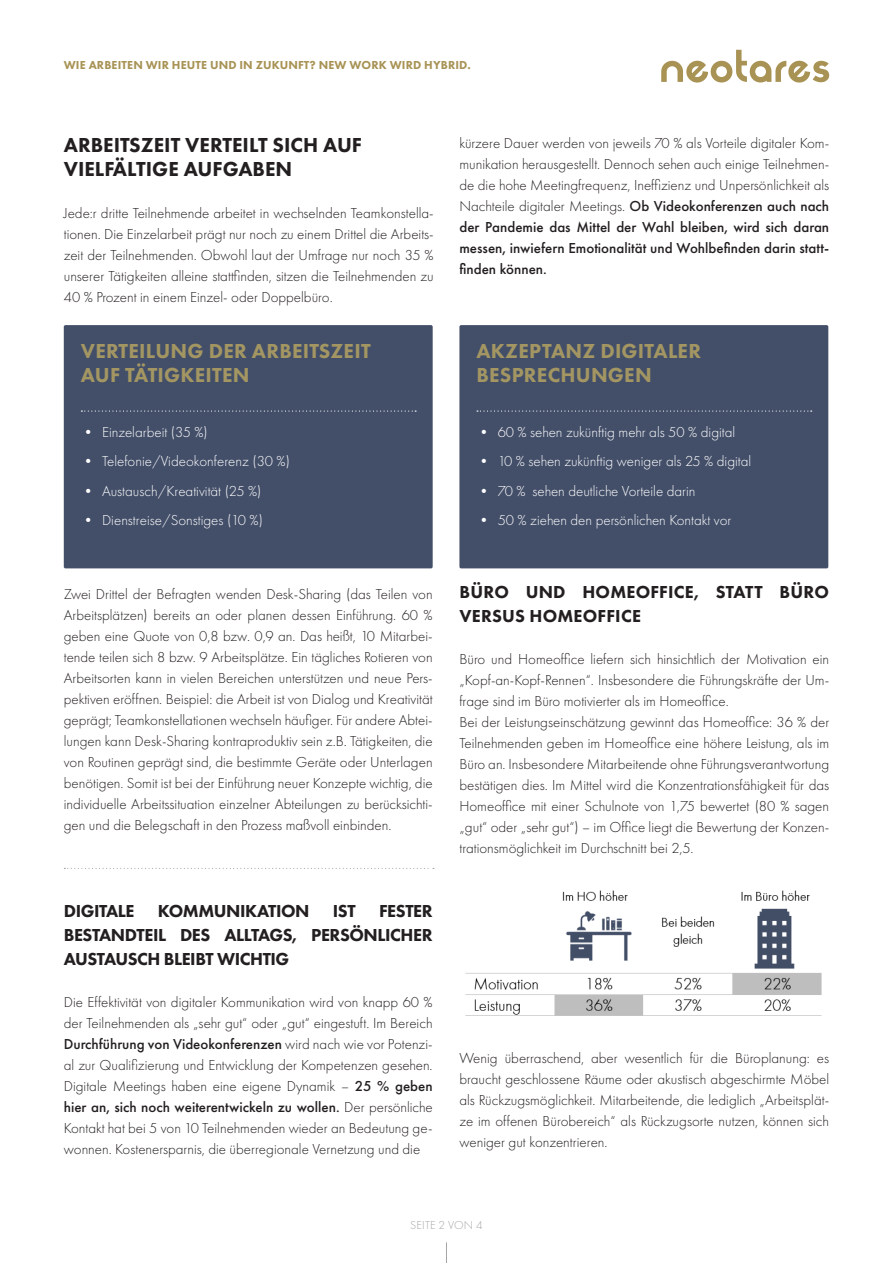
<style>
.page{position:relative;width:893px;height:1263px;background:#fff}
.page>*{position:absolute;margin:0;border:0;box-sizing:border-box;transform-origin:0 0}
.Aufzählung_Box{font:800 21px/24px "Futura PT";letter-spacing:.01em;color:#a39662}
.t1{font:800 21px "Futura PT";color:#231f20}
.t2{font:800 18px/24px "Futura PT";letter-spacing:-.025em;color:#231f20;text-align:justify}
.t3{font:800 18px/24px "Futura PT";letter-spacing:.01em;color:#231f20}
.t4{font:300 15px/21px "Futura PT";color:#231f20;text-align:justify}
.t5{font:300 15px "Futura PT";color:#fff}
.t6{font:800 12px "Futura PT";letter-spacing:.01em;color:#a89355}
.t7{font:300 12px "Futura PT";letter-spacing:.01em;color:#a6a6a6}
.s1{font-weight:500}
</style>
<div class="page">
<svg style="left:661px;top:50px;width:168px;height:33px"></svg>
<svg style="left:446px;top:1242px;width:1px;height:21px"></svg>
<img style="left:465px;top:890px;width:357px;height:126px">
<svg style="left:64px;top:868px;width:370px;height:1px"></svg>
<div style="left:64px;top:325px;width:369px;height:243px;background:#434f69;border-radius:2px"></div>
<svg style="left:81px;top:410px;width:335px;height:2px"></svg>
<div style="left:459px;top:325px;width:369px;height:243px;background:#434f69;border-radius:2px"></div>
<svg style="left:477px;top:410px;width:335px;height:2px"></svg>
<p class="t6" style="left:64px;top:57px;width:408px">WIE ARBEITEN WIR HEUTE UND IN ZUKUNFT? NEW WORK WIRD HYBRID.</p>
<p class="t1" style="left:64px;top:132px;width:300px">ARBEITSZEIT VERTEILT SICH AUF</p>
<p class="t1" style="left:64px;top:156px;width:230px">VIELFÄLTIGE AUFGABEN</p>
<p class="t4" style="left:64px;top:203px;width:371px">Jede:r dritte Teilnehmende arbeitet in wechselnden Teamkonstella&shy;tionen. Die Einzelarbeit prägt nur noch zu einem Drittel die Arbeits&shy;zeit der Teilnehmenden. Obwohl laut der Umfrage nur noch 35 % unserer Tätigkeiten alleine stattfinden, sitzen die Teilnehmenden zu 40 % Prozent in einem Einzel- oder Doppelbüro.</p>
<p class="Aufzählung_Box" style="left:81px;top:339px;width:291px">VERTEILUNG DER ARBEITSZEIT<br>AUF TÄTIGKEITEN</p>
<p class="t5" style="left:81px;top:423px;width:128px">• Einzelarbeit (35 %)</p>
<p class="t5" style="left:81px;top:453px;width:211px">• Telefonie/Videokonferenz (30 %)</p>
<p class="t5" style="left:81px;top:482px;width:182px">• Austausch/Kreativität (25 %)</p>
<p class="t5" style="left:81px;top:512px;width:184px">• Dienstreise/Sonstiges (10 %)</p>
<p class="t4" style="left:64px;top:584px;width:370px">Zwei Drittel der Befragten wenden Desk-Sharing (das Teilen von Arbeitsplätzen) bereits an oder planen dessen Einführung. 60 % geben eine Quote von 0,8 bzw. 0,9 an. Das heißt, 10 Mitarbei&shy;tende teilen sich 8 bzw. 9 Arbeitsplätze. Ein tägliches Rotieren von Arbeitsorten kann in vielen Bereichen unterstützen und neue Pers&shy;pektiven eröffnen. Beispiel: die Arbeit ist von Dialog und Kreativität geprägt; Teamkonstellationen wechseln häufiger. Für andere Abtei&shy;lungen kann Desk-Sharing kontraproduktiv sein z.B. Tätigkeiten, die von Routinen geprägt sind, die bestimmte Geräte oder Unterlagen benötigen. Somit ist bei der Einführung neuer Konzepte wichtig, die individuelle Arbeitssituation einzelner Abteilungen zu berücksichti&shy;gen und die Belegschaft in den Prozess maßvoll einbinden.</p>
<p class="t2" style="left:64px;top:898px;width:370px;text-indent:315px">FESTER BESTANDTEIL DES ALLTAGS, PERSÖNLICHER AUSTAUSCH BLEIBT WICHTIG</p>
<p class="t4" style="left:64px;top:991px;width:370px">Die Effektivität von digitaler Kommunikation wird von knapp 60 % der Teilnehmenden als „sehr gut“ oder „gut“ eingestuft. Im Bereich <span class="s1">Durchführung von Videokonferenzen</span> wird nach wie vor Potenzi&shy;al zur Qualifizierung und Entwicklung der Kompetenzen gesehen.<br>Digitale Meetings haben eine eigene Dynamik – <span class="s1">25 % geben hier an, sich noch weiterentwickeln zu wollen.</span> Der persönliche Kontakt hat bei 5 von 10 Teilnehmenden wieder an Bedeutung ge&shy;wonnen. Kostenersparnis, die überregionale Vernetzung und die</p>
<p class="t2" style="left:64px;top:898px;width:72px">DIGITALE</p>
<p class="t2" style="left:158px;top:898px;width:153px">KOMMUNIKATION</p>
<p class="t2" style="left:333px;top:898px;width:24px">IST</p>
<p class="t4" style="left:459px;top:132px;width:371px">kürzere Dauer werden von jeweils 70 % als Vorteile digitaler Kom&shy;munikation herausgestellt. Dennoch sehen auch einige Teilnehmen&shy;de die hohe Meetingfrequenz, Ineffizienz und Unpersönlichkeit als Nachteile digitaler Meetings. <span class="s1">Ob Videokonferenzen auch nach der Pandemie das Mittel der Wahl bleiben, wird sich daran messen, inwiefern Emotionalität und Wohlbefinden darin statt&shy;finden können.</span></p>
<p class="Aufzählung_Box" style="left:477px;top:339px;width:226px">AKZEPTANZ DIGITALER<br>BESPRECHUNGEN</p>
<p class="t5" style="left:476px;top:423px;width:260px">• 60 % sehen zukünftig mehr als 50 % digital</p>
<p class="t5" style="left:476px;top:453px;width:276px">• 10 % sehen zukünftig weniger als 25 % digital</p>
<p class="t5" style="left:476px;top:482px;width:221px">• 70 % sehen deutliche Vorteile darin</p>
<p class="t5" style="left:476px;top:512px;width:256px">• 50 % ziehen den persönlichen Kontakt vor</p>
<p class="t3" style="left:459px;top:579px;width:371px">BÜRO UND HOMEOFFICE, STATT BÜRO<br>VERSUS HOMEOFFICE</p>
<p class="t4" style="left:459px;top:648px;width:371px">Büro und Homeoffice liefern sich hinsichtlich der Motivation ein „Kopf-an-Kopf-Rennen“. Insbesondere die Führungskräfte der Um&shy;frage sind im Büro motivierter als im Homeoffice.</p>
<p class="t4" style="left:459px;top:711px;width:371px">Bei der Leistungseinschätzung gewinnt das Homeoffice: 36 % der Teilnehmenden geben im Homeoffice eine höhere Leistung, als im Büro an. Insbesondere Mitarbeitende ohne Führungsverantwortung bestätigen dies. Im Mittel wird die Konzentrationsfähigkeit für das Homeoffice mit einer Schulnote von 1,75 bewertet (80 % sagen „gut“ oder „sehr gut“) – im Office liegt die Bewertung der Konzen&shy;trationsmöglichkeit im Durchschnitt bei 2,5.</p>
<p class="t4" style="left:459px;top:1047px;width:371px">Wenig überraschend, aber wesentlich für die Büroplanung: es braucht geschlossene Räume oder akustisch abgeschirmte Möbel als Rückzugsmöglichkeit. Mitarbeitende, die lediglich „Arbeitsplät&shy;ze im offenen Bürobereich“ als Rückzugsorte nutzen, können sich weniger gut konzentrieren.</p>
<p class="t7" style="left:410px;top:1218px;width:74px">SEITE 2 VON 4</p>
</div>
